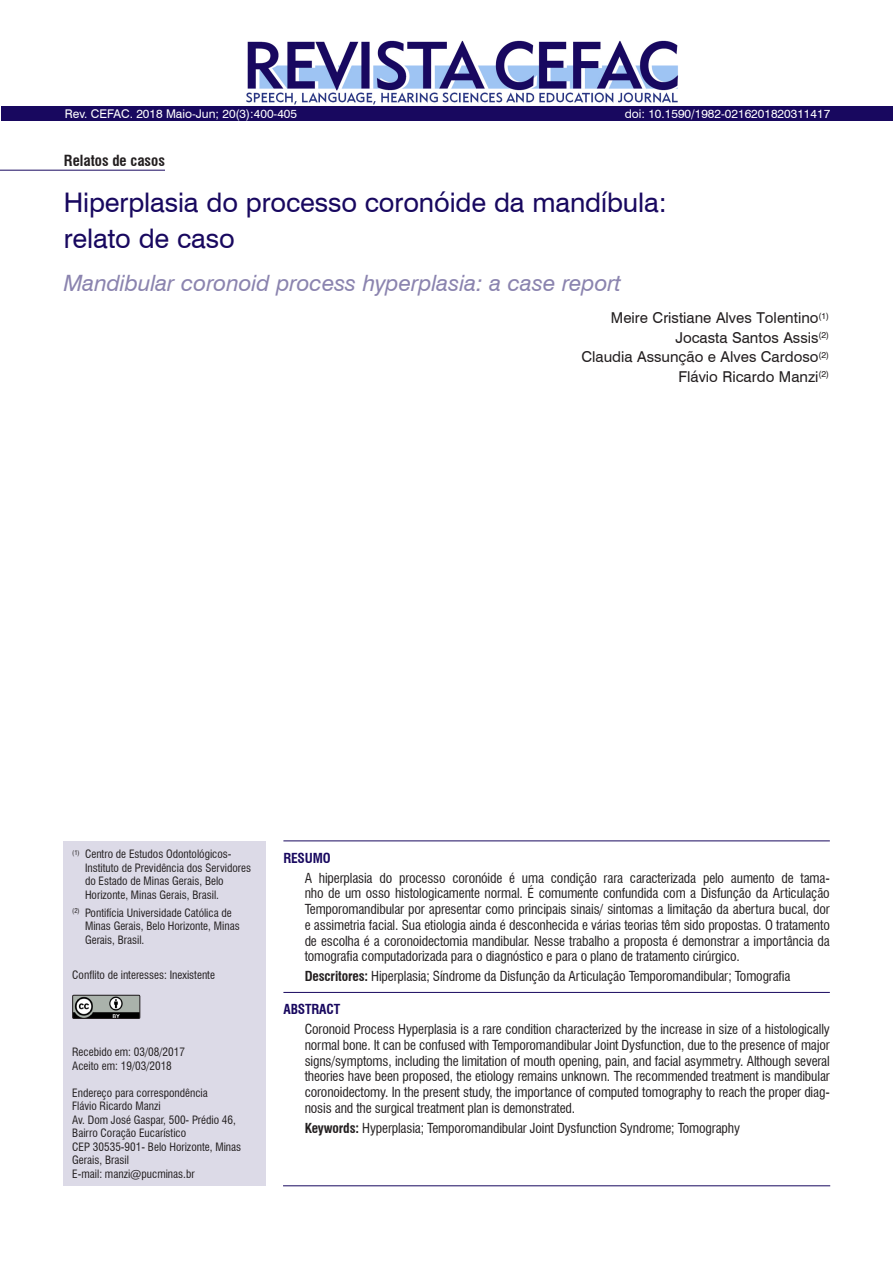
<style>
.page{position:relative;width:893px;height:1263px;background:#fff}
.page>*{position:absolute;margin:0;border:0;box-sizing:border-box;transform-origin:0 0}
.Titulo{font:27px/36px "Swiss 721 BT";letter-spacing:-.005em;color:#18085f}
.Titulo_ingles{font:italic 22.5px "Swiss 721 BT";letter-spacing:-.005em;color:#8b84af}
.Autor{font:15px "Swiss 721 BT";color:#231f20}
.Tipo_de_artigo{font:700 condensed 15px "Swiss 721 BT";color:#231f20}
.Resumo{font:condensed 13.5px/15.8px "Swiss 721 BT";letter-spacing:-.01em;color:#231f20;text-align:justify}
.Resumo_título{font:700 condensed 13.5px "Swiss 721 BT";letter-spacing:-.01em;color:#18085f}
.Legenda_bibliográfi{font:12px "Swiss 721 BT";color:#fff}
.DOI_-_variável_1{font:12px "Swiss 721 BT";color:#fff}
.Notas{font:condensed 11.25px/13.5px "Swiss 721 BT";color:#231f20}
.Endereço_correspond{font:condensed 11.25px/13.5px "Swiss 721 BT";color:#231f20}
.s1{font-weight:700}
</style>
<div class="page">
<div style="left:64px;top:841px;width:202px;height:345px;background:#dcdae7"></div>
<img style="left:74px;top:997px;width:64px;height:20px">
<div style="left:72px;top:995px;width:68px;height:24px;border:1px solid #231f20"></div>
<hr style="left:283px;top:840px;width:547px;height:1px;background:#18085f">
<hr style="left:283px;top:992px;width:547px;height:1px;background:#18085f">
<hr style="left:283px;top:1185px;width:547px;height:1px;background:#18085f">
<hr style="left:0;top:170px;width:165px;height:1px;background:#18085f">
<img style="left:246px;top:40px;width:432px;height:65px">
<div style="left:1px;top:106px;width:892px;height:15px;background:#18085f"></div>
<p class="Legenda_bibliográfi" style="left:65px;top:106px;width:234px">Rev. CEFAC. 2018 Maio-Jun; 20(3):400-405</p>
<p class="DOI_-_variável_1" style="left:625px;top:106px;width:207px">doi: 10.1590/1982-0216201820311417</p>
<p class="Tipo_de_artigo" style="left:64px;top:152px;width:103px">Relatos de casos</p>
<p class="Titulo" style="left:64px;top:184px;width:604px">Hiperplasia do processo coronóide da mandíbula: relato de caso</p>
<p class="Titulo_ingles" style="left:64px;top:268px;width:558px">Mandibular coronoid process hyperplasia: a case report</p>
<p class="Autor" style="left:611px;top:308px;width:220px">Meire Cristiane Alves Tolentino<sup>(1)</sup></p>
<p class="Autor" style="left:675px;top:327px;width:155px">Jocasta Santos Assis<sup>(2)</sup></p>
<p class="Autor" style="left:581px;top:347px;width:249px">Claudia Assunção e Alves Cardoso<sup>(2)</sup></p>
<p class="Autor" style="left:678px;top:366px;width:152px">Flávio Ricardo Manzi<sup>(2)</sup></p>
<p class="Notas" style="left:85px;top:847px;width:168px;text-indent:-13px"><sup>(1)</sup> Centro de Estudos Odontológicos-Instituto de Previdência dos Servidores do Estado de Minas Gerais, Belo Horizonte, Minas Gerais, Brasil.</p>
<p class="Notas" style="left:85px;top:906px;width:156px;text-indent:-13px"><sup>(2)</sup> Pontifícia Universidade Católica de<br>Minas Gerais, Belo Horizonte, Minas<br>Gerais, Brasil.</p>
<p class="Notas" style="left:72px;top:968px;width:144px">Conflito de interesses: Inexistente</p>
<p class="Endereço_correspond" style="left:72px;top:1045px;width:114px">Recebido em: 03/08/2017</p>
<p class="Endereço_correspond" style="left:72px;top:1059px;width:101px">Aceito em: 19/03/2018</p>
<p class="Endereço_correspond" style="left:72px;top:1086px;width:137px">Endereço para correspondência</p>
<p class="Endereço_correspond" style="left:72px;top:1099px;width:90px">Flávio Ricardo Manzi</p>
<p class="Endereço_correspond" style="left:72px;top:1113px;width:165px">Av. Dom José Gaspar, 500- Prédio 46,<br>Bairro Coração Eucarístico</p>
<p class="Endereço_correspond" style="left:72px;top:1140px;width:170px">CEP 30535-901- Belo Horizonte, Minas<br>Gerais, Brasil</p>
<p class="Endereço_correspond" style="left:72px;top:1167px;width:124px">E-mail: manzi@pucminas.br</p>
<p class="Resumo_título" style="left:283px;top:849px;width:49px">RESUMO</p>
<p class="Resumo" style="left:305px;top:870px;width:527px">A hiperplasia do processo coronóide é uma condição rara caracterizada pelo aumento de tama&shy;nho de um osso histologicamente normal. É comumente confundida com a Disfunção da Articulação Temporomandibular por apresentar como principais sinais/ sintomas a limitação da abertura bucal, dor e assimetria facial. Sua etiologia ainda é desconhecida e várias teorias têm sido propostas. O tratamento de escolha é a coronoidectomia mandibular. Nesse trabalho a proposta é demonstrar a importância da tomografia computadorizada para o diagnóstico e para o plano de tratamento cirúrgico.</p>
<p class="Resumo" style="left:305px;top:968px;width:487px"><span class="s1">Descritores:</span> Hiperplasia; Síndrome da Disfunção da Articulação Temporomandibular; Tomografia</p>
<p class="Resumo_título" style="left:283px;top:1001px;width:58px">ABSTRACT</p>
<p class="Resumo" style="left:305px;top:1021px;width:527px">Coronoid Process Hyperplasia is a rare condition characterized by the increase in size of a histologically normal bone. It can be confused with Temporomandibular Joint Dysfunction, due to the presence of major signs/symptoms, including the limitation of mouth opening, pain, and facial asymmetry. Although several theories have been proposed, the etiology remains unknown. The recommended treatment is mandibular coronoidectomy. In the present study, the importance of computed tomography to reach the proper diag&shy;nosis and the surgical treatment plan is demonstrated.</p>
<p class="Resumo" style="left:305px;top:1120px;width:437px"><span class="s1">Keywords:</span> Hyperplasia; Temporomandibular Joint Dysfunction Syndrome; Tomography</p>
</div>
